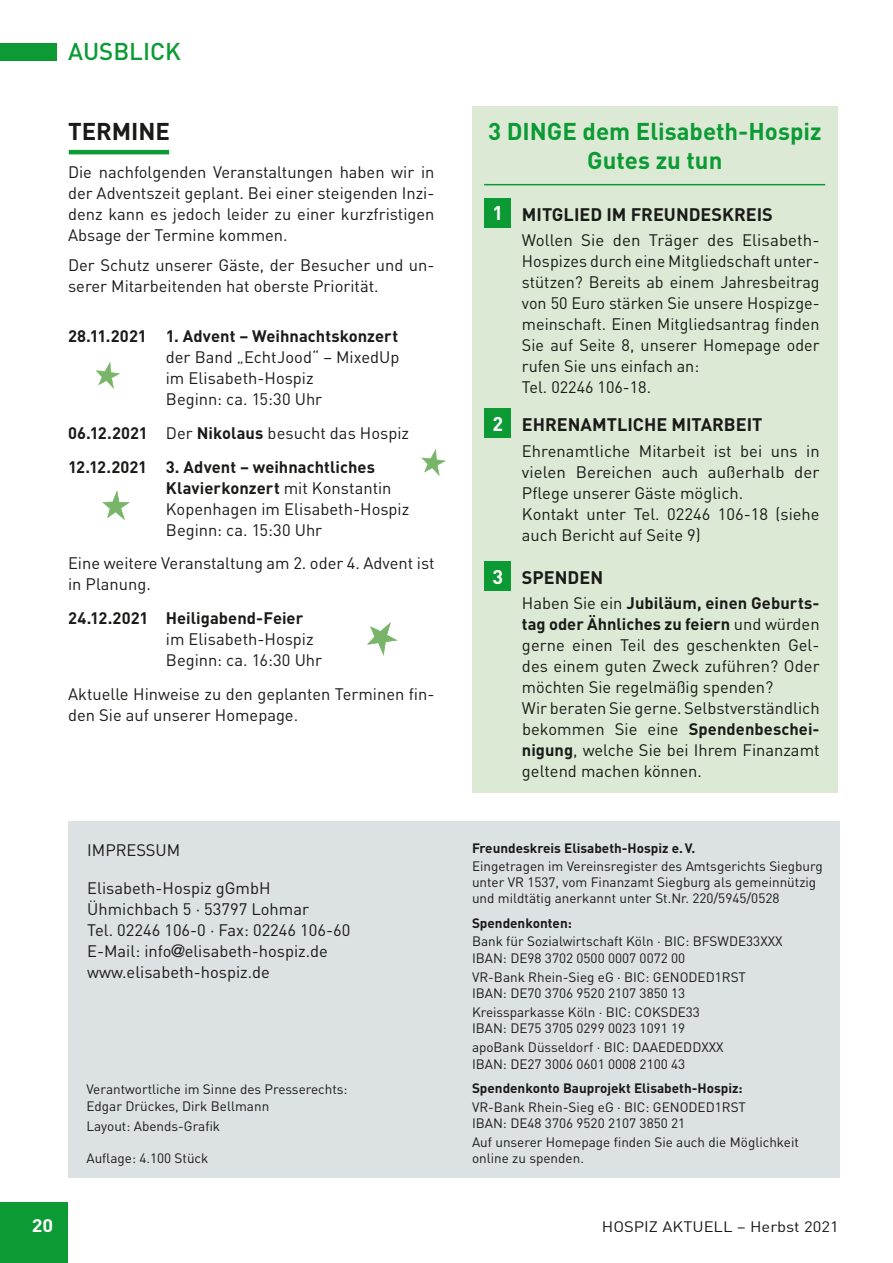
<style>
.page{position:relative;width:893px;height:1263px;background:#fff}
.page>*{position:absolute;margin:0;border:0;box-sizing:border-box;transform-origin:0 0}
.t1{font:700 24px/28.8px "DIN";color:#0b9a33;text-align:center}
.t2{font:500 24px "DIN";color:#0b9a33}
.t3{font:700 24px "DIN";color:#1a1a18}
.t4{font:700 19.65px "DIN";color:#fff}
.t5{font:700 18px "DIN";color:#1a1a18}
.t6{font:700 18px "DIN";color:#fff;scale:1.1 1}
.t7{font:16.5px/21px "DIN";color:#1a1a18}
.t8{font:700 16.5px/33.8px "DIN";letter-spacing:.005em;color:#1a1a18}
.t9{font:15px "DIN";color:#1a1a18;scale:1.1 1}
.t10{font:13.5px/16.2px "DIN";color:#1a1a18}
.t11{font:700 13.5px "DIN";color:#1a1a18}
.s1{font-weight:400}
.s2{font-weight:700}
.s3{font-family:"DIN Neuzeit Grotesk";font-weight:300}
</style>
<div class="page">
<div style="left:0;top:1202px;width:67px;height:61px;background:#0b9a33"></div>
<div style="left:472px;top:106px;width:365px;height:686px;background:#dcead5"></div>
<div style="left:0;top:43px;width:56px;height:17px;background:#0b9a33"></div>
<div style="left:485px;top:198px;width:26px;height:30px;background:#0b9a33"></div>
<div style="left:485px;top:408px;width:26px;height:30px;background:#0b9a33"></div>
<div style="left:485px;top:561px;width:26px;height:30px;background:#0b9a33"></div>
<hr style="left:484px;top:184px;width:341px;height:1px;background:#0b9a33">
<div style="left:68px;top:821px;width:771px;height:357px;background:#dce1e4"></div>
<hr style="left:69px;top:150px;width:100px;height:4px;background:#0b9a33">
<svg style="left:102px;top:490px;width:28px;height:30px"></svg>
<svg style="left:96px;top:361px;width:24px;height:28px"></svg>
<svg style="left:421px;top:449px;width:25px;height:27px"></svg>
<svg style="left:367px;top:622px;width:31px;height:34px"></svg>
<h1 class="t2" style="left:68px;top:36px;width:114px">AUSBLICK</h1>
<h1 class="t3" style="left:68px;top:116px;width:103px">TERMINE</h1>
<p class="t7" style="left:68px;top:161px;width:368px">Die nachfolgenden Veranstaltungen haben wir in der Adventszeit geplant. Bei einer steigenden Inzi&shy;denz kann es jedoch leider zu einer kurzfristigen Absage der Termine kommen.</p>
<p class="t7" style="left:68px;top:254px;width:368px">Der Schutz unserer Gäste, der Besucher und un&shy;serer Mitarbeitenden hat oberste Priorität.</p>
<p class="t8" style="left:68px;top:319px;width:332px">28.11.2021 1. Advent – Weihnachtskonzert</p>
<p class="t7" style="left:166px;top:346px;width:235px">der Band „EchtJood“ – MixedUp im Elisabeth-Hospiz<br>Beginn: ca. 15:30 Uhr</p>
<p class="t8" style="left:68px;top:415px;width:343px">06.12.2021 <span class="s1">Der</span> Nikolaus <span class="s1">besucht das Hospiz<br></span>12.12.2021 3. Advent – weihnachtliches</p>
<p class="t7" style="left:166px;top:477px;width:245px"><span class="s2">Klavierkonzert</span> mit Konstantin<br>Kopenhagen im Elisabeth-Hospiz<br>Beginn: ca. 15:30 Uhr</p>
<p class="t7" style="left:68px;top:553px;width:368px">Eine weitere Veranstaltung am 2. oder 4. Advent ist in Planung.</p>
<p class="t8" style="left:68px;top:601px;width:237px">24.12.2021 Heiligabend-Feier</p>
<p class="t7" style="left:166px;top:628px;width:158px">im Elisabeth-Hospiz<br>Beginn: ca. 16:30 Uhr</p>
<p class="t7" style="left:68px;top:683px;width:368px">Aktuelle Hinweise zu den geplanten Terminen fin&shy;den Sie auf unserer Homepage.</p>
<p class="t7" style="left:87px;top:839px;width:95px">IMPRESSUM</p>
<p class="t7" style="left:87px;top:877px;width:265px">Elisabeth-Hospiz gGmbH<br>Ühmichbach 5 · 53797 Lohmar<br>Tel. 02246 106-0 · Fax: 02246 106-60<br>E-Mail: info<span class="s3">@</span>elisabeth-hospiz.de www.elisabeth-hospiz.de</p>
<p class="t10" style="left:86px;top:1079px;width:268px">Verantwortlicher im Sinne des Presserechts:<br>Edgar Drückes</p>
<p class="t10" style="left:86px;top:1115px;width:135px">Layout: Abends-Grafik</p>
<p class="t10" style="left:86px;top:1148px;width:123px">Auflage: 6.200 Stück</p>
<p class="t10" style="left:86px;top:1081px;width:263px">Verantwortliche im Sinne des Presserechts:<br>Edgar Drückes, Dirk Bellmann</p>
<p class="t10" style="left:86px;top:1118px;width:135px">Layout: Abends-Grafik</p>
<p class="t10" style="left:86px;top:1150px;width:123px">Auflage: 4.100 Stück</p>
<h1 class="t1" style="left:488px;top:116px;width:335px">3 DINGE dem Elisabeth-Hospiz<br>Gutes zu tun</h1>
<p class="t5" style="left:522px;top:202px;width:252px">MITGLIED IM FREUNDESKREIS</p>
<p class="t7" style="left:522px;top:229px;width:299px">Wollen Sie den Träger des Elisabeth-Hospizes durch eine Mitgliedschaft unter-- stützen? Bereits ab einem Jahresbeitrag von 50 Euro stärken Sie unsere Hospizge&shy;meinschaft. Einen Mitgliedsantrag finden Sie auf Seite 8, unserer Homepage oder rufen Sie uns einfach an:<br>Tel. 02246 106-18.</p>
<p class="t5" style="left:522px;top:413px;width:242px">EHRENAMTLICHE MITARBEIT</p>
<p class="t7" style="left:522px;top:440px;width:299px">Ehrenamtliche Mitarbeit ist bei uns in vielen Bereichen auch außerhalb der Pflege unserer Gäste möglich.<br>Kontakt unter Tel. 02246 106-18 (siehe auch Bericht auf Seite 9)</p>
<p class="t5" style="left:522px;top:565px;width:83px">SPENDEN</p>
<p class="t7" style="left:522px;top:592px;width:299px">Haben Sie ein <span class="s2">Jubiläum, einen Geburts&shy;tag oder Ähnliches zu feiern</span> und würden gerne einen Teil des geschenkten Gel&shy;des einem guten Zweck zuführen? Oder möchten Sie regelmäßig spenden?<br>Wir beraten Sie gerne. Selbstverständlich bekommen Sie eine <span class="s2">Spendenbeschei&shy;nigung</span>, welche Sie bei Ihrem Finanzamt geltend machen können.</p>
<p class="t4" style="left:493px;top:200px;width:12px">1</p>
<p class="t4" style="left:493px;top:411px;width:12px">2</p>
<p class="t4" style="left:493px;top:564px;width:12px">3</p>
<p class="t11" style="left:472px;top:839px;width:225px">Freundeskreis Elisabeth-Hospiz e.V.</p>
<p class="t10" style="left:472px;top:858px;width:352px">Eingetragen im Vereinsregister des Amtsgerichts Siegburg unter VR 1537, vom Finanzamt Siegburg als gemeinnützig und mildtätig anerkannt unter St.Nr. 220/5945/0528</p>
<p class="t11" style="left:472px;top:914px;width:101px">Spendenkonten:</p>
<p class="t10" style="left:472px;top:933px;width:312px">Bank für Sozialwirtschaft Köln · BIC: BFSWDE33XXX<br>IBAN: DE98 3702 0500 0007 0072 00</p>
<p class="t10" style="left:472px;top:968px;width:275px">VR-Bank Rhein-Sieg eG · BIC: GENODED1RST<br>IBAN: DE70 3706 9520 2107 3850 13</p>
<p class="t10" style="left:472px;top:1004px;width:229px">Kreissparkasse Köln · BIC: COKSDE33<br>IBAN: DE75 3705 0299 0023 1091 19</p>
<p class="t10" style="left:472px;top:1039px;width:253px">apoBank Düsseldorf · BIC: DAAEDEDDXXX<br>IBAN: DE27 3006 0601 0008 2100 43</p>
<p class="t11" style="left:472px;top:1080px;width:272px">Spendenkonto Bauprojekt Elisabeth-Hospiz:</p>
<p class="t10" style="left:472px;top:1098px;width:275px">VR-Bank Rhein-Sieg eG · BIC: GENODED1RST<br>IBAN: DE48 3706 9520 2107 3850 21</p>
<p class="t10" style="left:472px;top:1134px;width:328px">Auf unserer Homepage finden Sie auch die Möglichkeit online zu spenden.</p>
<p class="t6" style="left:32px;top:1214px;width:21px">20</p>
<p class="t9" style="left:602px;top:1217px;width:217px">HOSPIZ AKTUELL – Herbst 2021</p>
</div>
